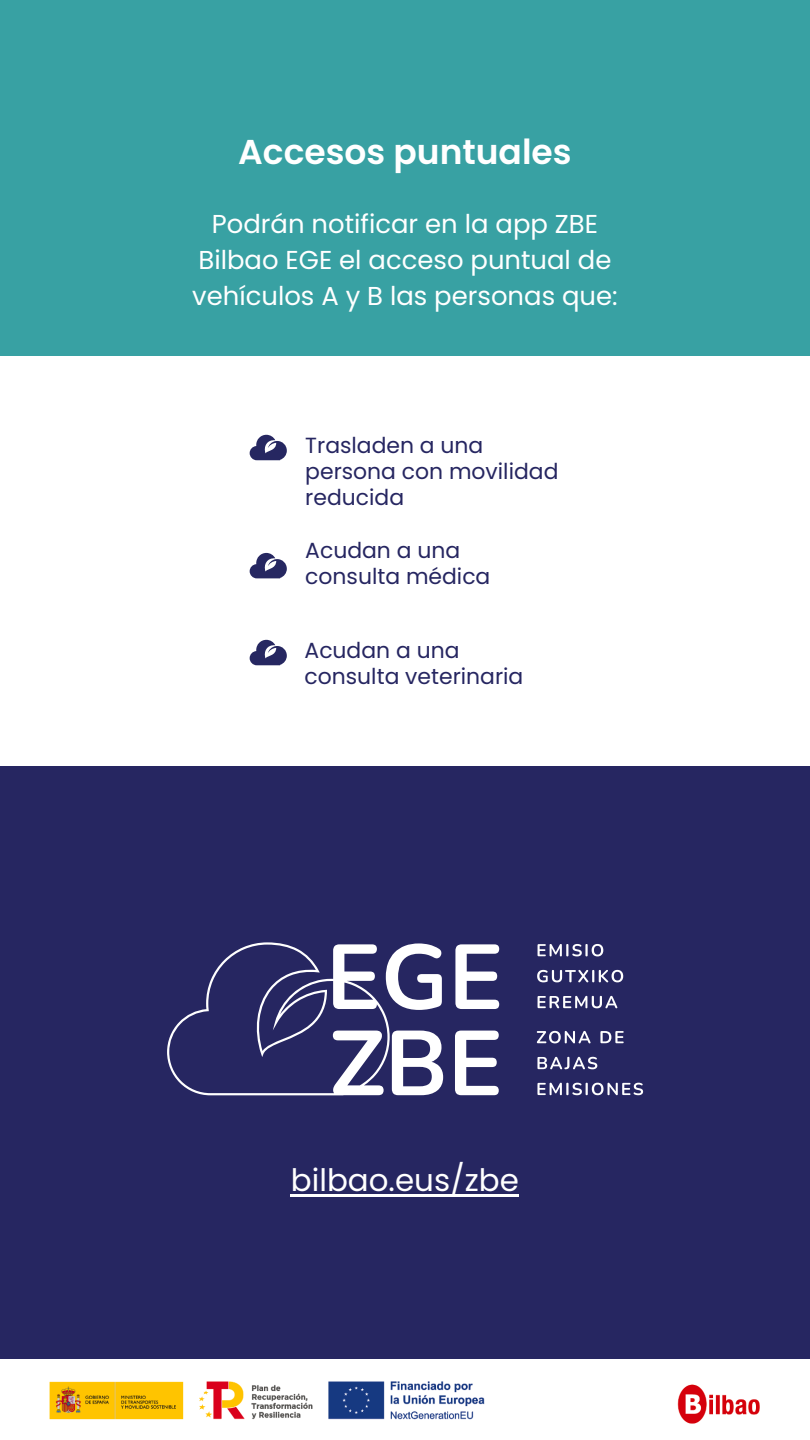
<style>
.page{position:relative;width:810px;height:1440px;background:#fff}
.page>*{position:absolute;margin:0;border:0;box-sizing:border-box;transform-origin:0 0}
.t1{font:600 34.5px "Poppins";color:#fff}
.t2{font:30.9px "Poppins";color:#fff}
.t3{font:25.9px/36px "Poppins";color:#fff;text-align:center}
.t4{font:21.9px/26.2px "Poppins";color:#262661}
</style>
<div class="page">
<div style="left:0;top:0;width:810px;height:356px;background:#38a1a3"></div>
<div style="left:0;top:767px;width:810px;height:592px;background:#262661"></div>
<img style="left:49px;top:1381px;width:436px;height:39px">
<img style="left:677px;top:1384px;width:83px;height:40px">
<svg style="left:538px;top:944px;width:65px;height:12px"></svg>
<svg style="left:537px;top:970px;width:86px;height:12px"></svg>
<svg style="left:538px;top:996px;width:79px;height:12px"></svg>
<svg style="left:455px;top:944px;width:44px;height:65px"></svg>
<svg style="left:167px;top:942px;width:276px;height:153px"></svg>
<svg style="left:455px;top:1031px;width:44px;height:64px"></svg>
<svg style="left:537px;top:1031px;width:54px;height:12px"></svg>
<svg style="left:600px;top:1031px;width:24px;height:12px"></svg>
<svg style="left:537px;top:1057px;width:60px;height:12px"></svg>
<svg style="left:537px;top:1083px;width:106px;height:12px"></svg>
<hr style="left:291px;top:1194px;width:228px;height:3px;background:#fff">
<svg style="left:250px;top:435px;width:37px;height:25px"></svg>
<svg style="left:250px;top:553px;width:37px;height:25px"></svg>
<svg style="left:250px;top:640px;width:37px;height:25px"></svg>
<h1 class="t1" style="left:238px;top:132px;width:335px">Accesos puntuales</h1>
<p class="t3" style="left:192px;top:206px;width:427px">Podrán notificar en la app ZBE<br>Bilbao EGE el acceso puntual de vehículos A y B las personas que:</p>
<p class="t4" style="left:305px;top:432px;width:255px">Trasladen a una persona con movilidad reducida</p>
<p class="t4" style="left:305px;top:537px;width:187px">Acudan a una consulta médica</p>
<p class="t4" style="left:305px;top:637px;width:220px">Acudan a una consulta veterinaria</p>
<h2 class="t2" style="left:291px;top:1163px;width:230px">bilbao.eus/zbe</h2>
</div>
